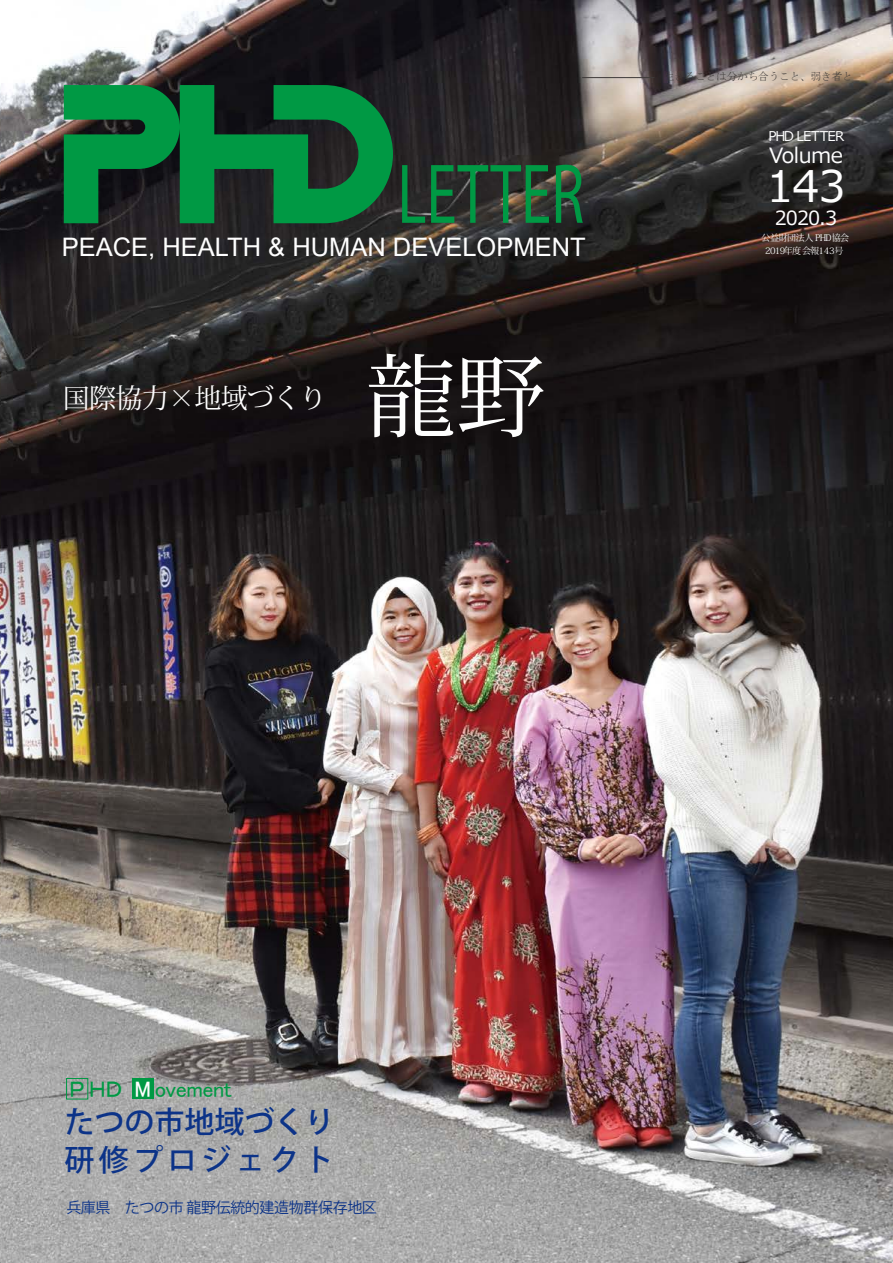
<style>
.page{position:relative;width:893px;height:1263px;background:#fff}
.page>*{position:absolute;margin:0;border:0;box-sizing:border-box;transform-origin:0 0}
.t1{font:90px "Koz Min Pro";color:#fefefe}
.t2{font:85.5px "Myriad Pro";color:#094;scale:.72 1}
.t3{font:43.5px "Meiryo";color:#fefefe}
.t4{font:500 30px/37.8px "Koz Go Pro";color:#0c3388}
.t5{font:27px "Koz Min Pro";letter-spacing:-.025em;color:#fff}
.t6{font:25.5px "Arial";color:#fefefe}
.t7{font:22.5px "MS P Gothic";letter-spacing:-.025em;color:#094}
.t8{font:21px "Meiryo";letter-spacing:-.025em;color:#fefefe}
.t9{font:19.5px "Meiryo";color:#fefefe}
.t10{font:15px "Koz Go Pro";letter-spacing:-.025em;color:#0c3388}
.t11{font:13.5px "Meiryo";letter-spacing:-.06em;color:#fefefe}
.t12{font:10.5px "MS Mincho";color:#3e3a39}
.t13{font:9px/12.6px "Koz Min Pro";letter-spacing:-.05em;color:#fefefe;text-align:center}
.s1{color:#fff}
</style>
<div class="page">
<img style="left:0;top:0;width:893px;height:1263px">
<hr style="left:582px;top:77px;width:72px;height:1px;background:#3e3a39">
<svg style="left:64px;top:85px;width:329px;height:138px;background:#0c6835"></svg>
<div style="left:66px;top:1078px;width:22px;height:21px;border:1px solid #094"></div>
<div style="left:132px;top:1078px;width:22px;height:21px;background:#094"></div>
<p class="t12" style="left:664px;top:71px;width:190px">生きることは分かち合うこと、弱き者と</p>
<p class="t11" style="left:769px;top:127px;width:77px">PHD LETTER</p>
<p class="t8" style="left:769px;top:140px;width:75px">Volume</p>
<h2 class="t2" style="left:397px;top:141px;width:261px">LETTER</h2>
<h3 class="t3" style="left:766px;top:156px;width:80px">143</h3>
<p class="t9" style="left:775px;top:204px;width:64px">2020.3</p>
<p class="t13" style="left:762px;top:231px;width:89px">公益財団法人 PHD協会<br>2019年度 会報143号</p>
<p class="t6" style="left:62px;top:229px;width:525px">PEACE, HEALTH &amp; HUMAN DEVELOPMENT</p>
<p class="t5" style="left:63px;top:379px;width:265px">国際協力×地域づくり</p>
<h1 class="t1" style="left:366px;top:333px;width:181px">龍野</h1>
<p class="t7" style="left:69px;top:1077px;width:164px">ＰＨＤ <span class="s1">M</span> ovement</p>
<p class="t4" style="left:65px;top:1105px;width:272px">たつの市地域づくり研修プロジェクト</p>
<p class="t10" style="left:66px;top:1198px;width:312px">兵庫県　たつの市 龍野伝統的建造物群保存地区</p>
</div>
